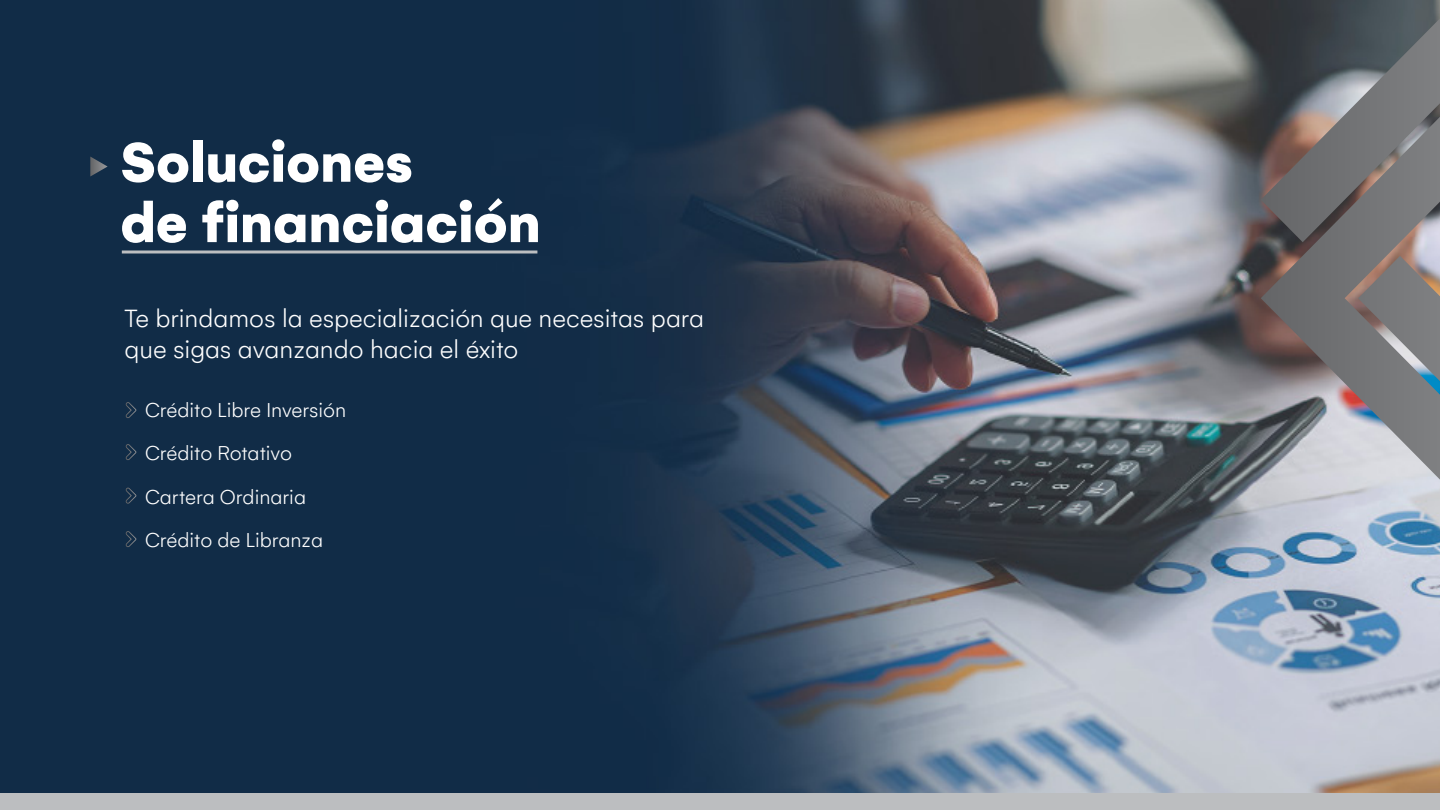
<style>
.page{position:relative;width:1440px;height:810px;background:#fff}
.page>*{position:absolute;margin:0;border:0;box-sizing:border-box;transform-origin:0 0}
.t1{font:900 60.3px/60.3px "Gelion";color:#fff}
.t2{font:300 27px/31.5px "Gelion";color:#fff}
.t3{font:300 21.75px/43.5px "Gelion";color:#fff}
</style>
<div class="page">
<img style="left:0;top:0;width:1440px;height:794px">
<div style="left:0;top:794px;width:1440px;height:16px;background:#bcbec0"></div>
<svg style="left:90px;top:157px;width:18px;height:20px"></svg>
<svg style="left:122px;top:250px;width:415px;height:4px;background:#9199a1"></svg>
<svg style="left:125px;top:402px;width:12px;height:17px"></svg>
<svg style="left:125px;top:444px;width:12px;height:17px"></svg>
<svg style="left:125px;top:488px;width:12px;height:16px"></svg>
<svg style="left:125px;top:531px;width:12px;height:17px"></svg>
<svg style="left:1260px;top:381px;width:180px;height:99px;background:#a1a2a7"></svg>
<svg style="left:1260px;top:18px;width:180px;height:363px;background:#6e6c6d"></svg>
<h1 class="t1" style="left:120px;top:131px;width:422px">Soluciones<br>de financiación</h1>
<p class="t2" style="left:125px;top:302px;width:581px">Te brindamos la especialización que necesitas para que sigas avanzando hacia el éxito</p>
<p class="t3" style="left:145px;top:388px;width:203px">Crédito Libre Inversión<br>Crédito Rotativo<br>Cartera Ordinaria<br>Crédito de Libranza</p>
</div>
